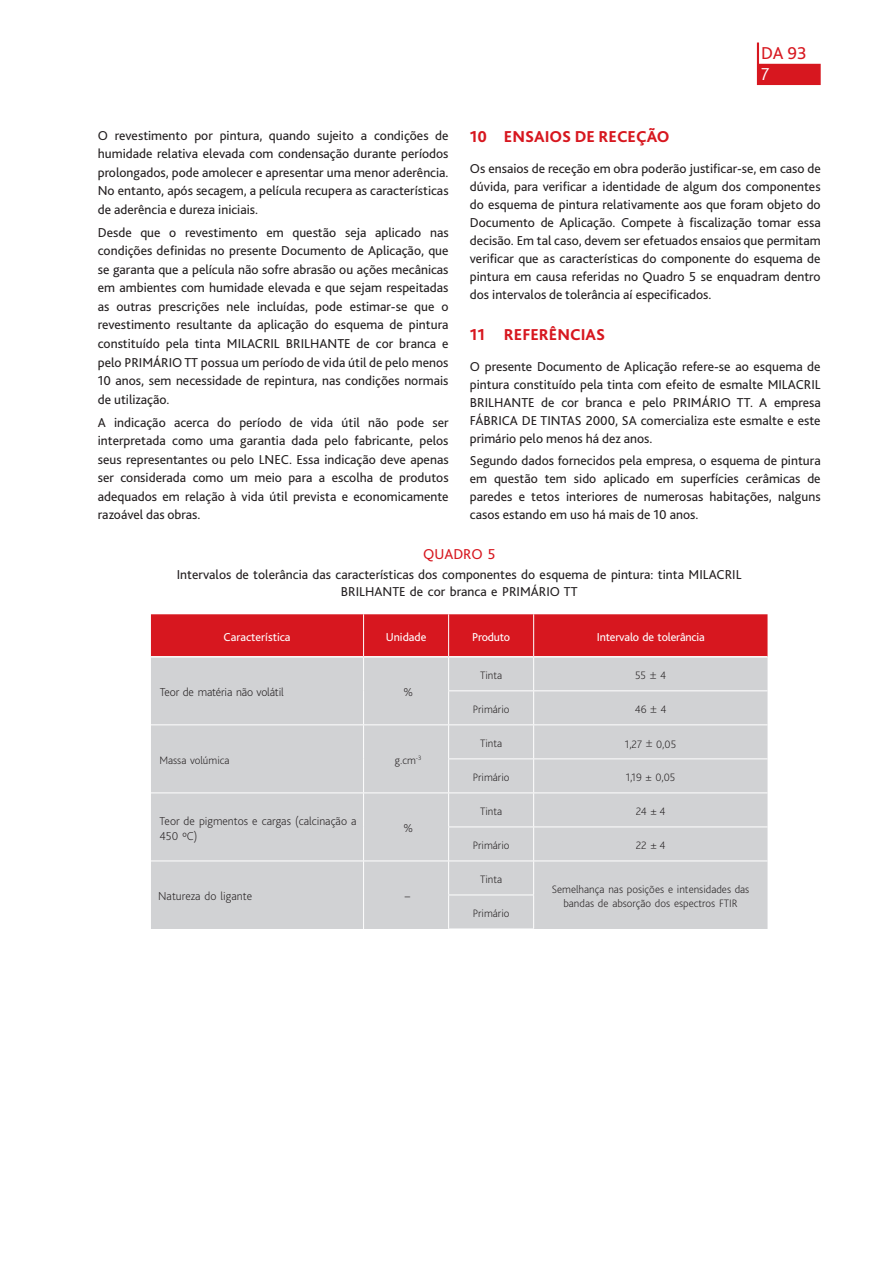
<style>
.page{position:relative;width:893px;height:1263px;background:#fff}
.page>*{position:absolute;margin:0;border:0;box-sizing:border-box;transform-origin:0 0}
.t1{font:18px "Bliss 2";color:#d7171f}
.t2{font:300 18px "Bliss 2";color:#fff}
.t3{font:800 16.5px "Bliss 2";color:#d7171f}
.t4{font:15px "Bliss 2";color:#d7171f}
.t5{font:13.5px/18.6px "Bliss 2";color:#231f20;text-align:justify}
.t6{font:200 12px/14.4px "Bliss 2";color:#231f20}
.t7{font:12px "Bliss 2";letter-spacing:-.015em;color:#fff}
.t8{font:200 11.25px/13.5px "Bliss 2";color:#231f20;text-align:center}
</style>
<div class="page">
<svg style="left:757px;top:43px;width:64px;height:42px"></svg>
<div style="left:151px;top:614px;width:616px;height:42px;background:#d7171f"></div>
<div style="left:151px;top:657px;width:616px;height:272px;background:#d1d2d4"></div>
<hr style="left:363px;top:657px;width:1px;height:34px;background:#fff">
<hr style="left:448px;top:657px;width:1px;height:33px;background:#fff">
<hr style="left:533px;top:657px;width:1px;height:33px;background:#fff">
<hr style="left:363px;top:691px;width:1px;height:33px;background:#fff">
<hr style="left:534px;top:690px;width:233px;height:1px;background:#fff">
<hr style="left:151px;top:724px;width:213px;height:1px;background:#fff">
<hr style="left:364px;top:724px;width:85px;height:1px;background:#fff">
<hr style="left:363px;top:725px;width:1px;height:34px;background:#fff">
<hr style="left:448px;top:725px;width:1px;height:33px;background:#fff">
<hr style="left:534px;top:724px;width:233px;height:1px;background:#fff">
<hr style="left:533px;top:725px;width:1px;height:33px;background:#fff">
<hr style="left:363px;top:759px;width:1px;height:33px;background:#fff">
<hr style="left:151px;top:792px;width:213px;height:1px;background:#fff">
<hr style="left:364px;top:792px;width:85px;height:1px;background:#fff">
<hr style="left:363px;top:793px;width:1px;height:34px;background:#fff">
<hr style="left:448px;top:793px;width:1px;height:33px;background:#fff">
<hr style="left:533px;top:793px;width:1px;height:33px;background:#fff">
<hr style="left:363px;top:827px;width:1px;height:33px;background:#fff">
<hr style="left:534px;top:826px;width:233px;height:1px;background:#fff">
<hr style="left:151px;top:860px;width:213px;height:1px;background:#fff">
<hr style="left:364px;top:860px;width:85px;height:1px;background:#fff">
<hr style="left:363px;top:861px;width:1px;height:34px;background:#fff">
<hr style="left:448px;top:861px;width:1px;height:33px;background:#fff">
<hr style="left:534px;top:860px;width:233px;height:1px;background:#fff">
<hr style="left:533px;top:861px;width:1px;height:33px;background:#fff">
<hr style="left:363px;top:895px;width:1px;height:34px;background:#fff">
<hr style="left:448px;top:894px;width:86px;height:1px;background:#fff">
<hr style="left:448px;top:895px;width:1px;height:33px;background:#fff">
<hr style="left:533px;top:895px;width:1px;height:33px;background:#fff">
<hr style="left:448px;top:928px;width:86px;height:1px;background:#fff">
<hr style="left:363px;top:614px;width:1px;height:42px;background:#fff">
<hr style="left:448px;top:614px;width:1px;height:42px;background:#fff">
<hr style="left:533px;top:614px;width:1px;height:42px;background:#fff">
<hr style="left:448px;top:690px;width:86px;height:1px;background:#fff">
<hr style="left:448px;top:691px;width:1px;height:33px;background:#fff">
<hr style="left:533px;top:691px;width:1px;height:33px;background:#fff">
<hr style="left:449px;top:724px;width:85px;height:1px;background:#fff">
<hr style="left:448px;top:826px;width:86px;height:1px;background:#fff">
<hr style="left:448px;top:827px;width:1px;height:33px;background:#fff">
<hr style="left:533px;top:827px;width:1px;height:33px;background:#fff">
<hr style="left:449px;top:860px;width:85px;height:1px;background:#fff">
<hr style="left:448px;top:758px;width:86px;height:1px;background:#fff">
<hr style="left:448px;top:759px;width:1px;height:33px;background:#fff">
<hr style="left:534px;top:758px;width:233px;height:1px;background:#fff">
<hr style="left:533px;top:759px;width:1px;height:33px;background:#fff">
<hr style="left:449px;top:792px;width:85px;height:1px;background:#fff">
<hr style="left:534px;top:792px;width:233px;height:1px;background:#fff">
<svg style="left:650px;top:672px;width:6px;height:7px"></svg>
<svg style="left:651px;top:706px;width:5px;height:7px"></svg>
<svg style="left:646px;top:740px;width:6px;height:7px"></svg>
<h1 class="t1" style="left:761px;top:42px;width:47px">DA 93</h1>
<h1 class="t2" style="left:761px;top:63px;width:10px">7</h1>
<p class="t3" style="left:470px;top:127px;width:201px">10 ENSAIOS DE RECEÇÃO</p>
<p class="t5" style="left:470px;top:159px;width:352px;line-height:18px">Os ensaios de receção em obra poderão justificar-se, em caso de dúvida, para verificar a identidade de algum dos componentes do esquema de pintura relativamente aos que foram objeto do Documento de Aplicação. Compete à fiscalização tomar essa decisão. Em tal caso, devem ser efetuados ensaios que permitam verificar que as características do componente do esquema de pintura em causa referidas no Quadro 5 se enquadram dentro dos intervalos de tolerância aí especificados.</p>
<p class="t3" style="left:470px;top:325px;width:137px">11 REFERÊNCIAS</p>
<p class="t5" style="left:470px;top:357px;width:352px;line-height:18px">O presente Documento de Aplicação refere-se ao esquema de pintura constituído pela tinta com efeito de esmalte MILACRIL BRILHANTE de cor branca e pelo PRIMÁRIO TT. A empresa FÁBRICA DE TINTAS 2000, SA comercializa este esmalte e este primário pelo menos há dez anos.</p>
<p class="t5" style="left:470px;top:451px;width:352px;line-height:18px">Segundo dados fornecidos pela empresa, o esquema de pintura em questão tem sido aplicado em superfícies cerâmicas de paredes e tetos interiores de numerosas habitações, nalguns casos estando em uso há mais de 10 anos.</p>
<p class="t4" style="left:423px;top:545px;width:74px">QUADRO 5</p>
<p class="t5" style="left:177px;top:566px;width:566px;line-height:16.2px;text-align:center">Intervalos de tolerância das características dos componentes do esquema de pintura: tinta MILACRIL<br>BRILHANTE de cor branca e PRIMÁRIO TT</p>
<p class="t7" style="left:224px;top:629px;width:69px">Característica</p>
<p class="t7" style="left:386px;top:629px;width:42px">Unidade</p>
<p class="t7" style="left:472px;top:629px;width:40px">Produto</p>
<p class="t7" style="left:597px;top:629px;width:109px">Intervalo de tolerância</p>
<p class="t5" style="left:98px;top:126px;width:352px">O revestimento por pintura, quando sujeito a condições de humidade relativa elevada com condensação durante períodos prolongados, pode amolecer e apresentar uma menor aderência.<br>No entanto, após secagem, a película recupera as características de aderência e dureza iniciais.</p>
<p class="t5" style="left:98px;top:223px;width:352px">Desde que o revestimento em questão seja aplicado nas condições definidas no presente Documento de Aplicação, que se garanta que a película não sofre abrasão ou ações mecânicas em ambientes com humidade elevada e que sejam respeitadas as outras prescrições nele incluídas, pode estimar-se que o revestimento resultante da aplicação do esquema de pintura constituído pela tinta MILACRIL BRILHANTE de cor branca e pelo PRIMÁRIO TT possua um período de vida útil de pelo menos 10 anos, sem necessidade de repintura, nas condições normais de utilização.</p>
<p class="t5" style="left:98px;top:412px;width:352px">A indicação acerca do período de vida útil não pode ser interpretada como uma garantia dada pelo fabricante, pelos seus representantes ou pelo LNEC. Essa indicação deve apenas ser considerada como um meio para a escolha de produtos adequados em relação à vida útil prevista e economicamente razoável das obras.</p>
<p class="t6" style="left:160px;top:685px;width:126px">Teor de matéria não volátil</p>
<p class="t6" style="left:404px;top:685px;width:11px">%</p>
<p class="t8" style="left:159px;top:753px;width:72px">Massa volúmica</p>
<p class="t8" style="left:395px;top:753px;width:28px">g.cm<sup>-3</sup></p>
<p class="t6" style="left:159px;top:814px;width:199px">Teor de pigmentos e cargas (calcinação a<br>450 ºC)</p>
<p class="t6" style="left:403px;top:821px;width:11px">%</p>
<p class="t6" style="left:158px;top:889px;width:95px">Natureza do ligante</p>
<p class="t6" style="left:405px;top:889px;width:7px">–</p>
<p class="t8" style="left:480px;top:668px;width:24px">Tinta</p>
<p class="t8" style="left:635px;top:668px;width:33px">55 4</p>
<p class="t8" style="left:473px;top:702px;width:38px">Primário</p>
<p class="t8" style="left:635px;top:702px;width:33px">46 4</p>
<p class="t8" style="left:480px;top:736px;width:24px">Tinta</p>
<p class="t8" style="left:625px;top:738px;width:53px">1,27 0,05</p>
<p class="t8" style="left:473px;top:770px;width:38px">Primário</p>
<p class="t8" style="left:626px;top:770px;width:51px">1,19 ± 0,05</p>
<p class="t8" style="left:480px;top:804px;width:24px">Tinta</p>
<p class="t8" style="left:636px;top:804px;width:31px">24 ± 4</p>
<p class="t8" style="left:473px;top:838px;width:38px">Primário</p>
<p class="t8" style="left:636px;top:838px;width:31px">22 ± 4</p>
<p class="t8" style="left:480px;top:872px;width:24px">Tinta</p>
<p class="t8" style="left:473px;top:906px;width:38px">Primário</p>
<p class="t8" style="left:552px;top:882px;width:199px">Semelhança nas posições e intensidades das bandas de absorção dos espectros FTIR</p>
</div>
